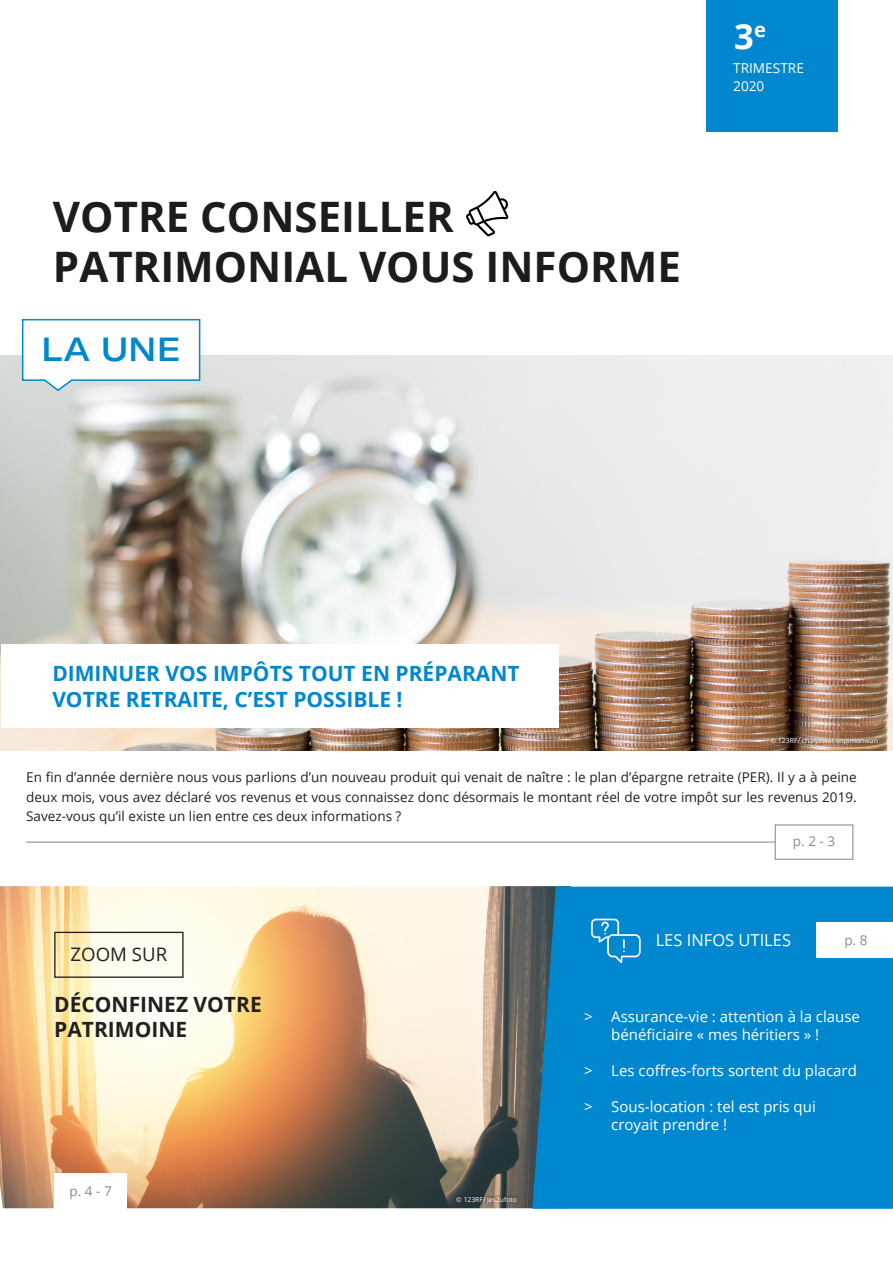
<style>
.page{position:relative;width:893px;height:1263px;background:#fff}
.page>*{position:absolute;margin:0;border:0;box-sizing:border-box;transform-origin:0 0}
.t1{font:700 42px "Open Sans";color:#1c1c1b}
.t2{font:700 34.65px "Open Sans";color:#fff}
.Style_de_paragraphe{font:500 expanded 33px "GT America";color:#0087ce}
.t3{font:700 21px/25.2px "Open Sans";color:#0087ce}
.t4{font:700 21px "Open Sans";color:#231f20}
.t5{font:18.6px "Open Sans";color:#231f20}
.t6{font:16.5px "Open Sans";color:#fff}
.t7{font:15px/18px "Open Sans";color:#fff}
.t8{font:13.65px "Open Sans";color:#fff}
.PUCE_CARRE{font:13.5px/19.5px "Open Sans";color:#231f20;text-align:justify}
.t9{font:13.5px "Open Sans";color:#8c8b8a}
.PUCE_CARRE-2{font:6.9px "Open Sans";color:#fff}
.PUCE_CARRE-3{font:6.75px "Open Sans";color:#fff}
</style>
<div class="page">
<img style="left:0;top:886px;width:571px;height:322px">
<div style="left:532px;top:887px;width:361px;height:322px;background:#0087ce"></div>
<div style="left:706px;top:0;width:132px;height:132px;background:#0087ce"></div>
<div style="left:817px;top:922px;width:76px;height:36px;background:#fff"></div>
<svg style="left:591px;top:919px;width:50px;height:44px;background:#2899d5"></svg>
<svg style="left:466px;top:191px;width:43px;height:46px"></svg>
<div style="left:54px;top:932px;width:130px;height:46px;border:1px solid #231f20"></div>
<div style="left:55px;top:1173px;width:72px;height:36px;background:#fff"></div>
<img style="left:0;top:355px;width:893px;height:395px">
<div style="left:1px;top:644px;width:558px;height:84px;background:#fff"></div>
<div style="left:775px;top:825px;width:78px;height:34px;border:1px solid #828384"></div>
<hr style="left:26px;top:842px;width:749px;height:1px;background:#828384">
<div style="left:768px;top:736px;width:112px;height:11px;background:#231f20;opacity:.21"></div>
<svg style="left:21px;top:318px;width:180px;height:74px"></svg>
<div style="left:454px;top:1194px;width:64px;height:11px;background:#231f20;opacity:.21"></div>
<p class="t1" style="left:53px;top:187px;width:402px">VOTRE CONSEILLER</p>
<p class="t1" style="left:53px;top:237px;width:629px">PATRIMONIAL VOUS INFORME</p>
<p class="Style_de_paragraphe" style="left:41px;top:329px;width:141px">LA UNE</p>
<p class="t2" style="left:734px;top:12px;width:33px">3<sup>e</sup></p>
<p class="t8" style="left:733px;top:59px;width:72px">TRIMESTRE</p>
<p class="t8" style="left:733px;top:76px;width:33px">2020</p>
<p class="t3" style="left:52px;top:661px;width:469px">DIMINUER VOS IMPÔTS TOUT EN PRÉPARANT<br>VOTRE RETRAITE, C’EST POSSIBLE !</p>
<p class="PUCE_CARRE-2" style="left:770px;top:736px;width:109px">© 123RF/ chaiyawat sripimonwan</p>
<p class="PUCE_CARRE" style="left:26px;top:767px;width:832px">En fin d’année dernière nous vous parlions d’un nouveau produit qui venait de naître : le plan d’épargne retraite (PER). Il y a à peine deux mois, vous avez déclaré vos revenus et vous connaissez donc désormais le montant réel de votre impôt sur les revenus 2019.<br>Savez-vous qu’il existe un lien entre ces deux informations ?</p>
<p class="t9" style="left:793px;top:831px;width:44px">p. 2 - 3</p>
<p class="t5" style="left:71px;top:942px;width:98px">ZOOM SUR</p>
<p class="t4" style="left:54px;top:989px;width:209px">DÉCONFINEZ VOTRE</p>
<p class="t4" style="left:54px;top:1014px;width:134px">PATRIMOINE</p>
<p class="t9" style="left:70px;top:1182px;width:44px">p. 4 - 7</p>
<p class="PUCE_CARRE-3" style="left:456px;top:1194px;width:62px">© 123RF/ jes2ufoto</p>
<p class="t6" style="left:656px;top:928px;width:137px">LES INFOS UTILES</p>
<p class="t9" style="left:844px;top:931px;width:25px">p. 8</p>
<p class="t7" style="left:611px;top:1007px;width:250px;text-indent:-27px">&gt; Assurance-vie : attention à la clause bénéficiaire « mes héritiers » !</p>
<p class="t7" style="left:584px;top:1061px;width:274px">&gt; Les coffres-forts sortent du placard</p>
<p class="t7" style="left:611px;top:1097px;width:206px;text-indent:-27px">&gt; Sous-location : tel est pris qui croyait prendre !</p>
</div>
